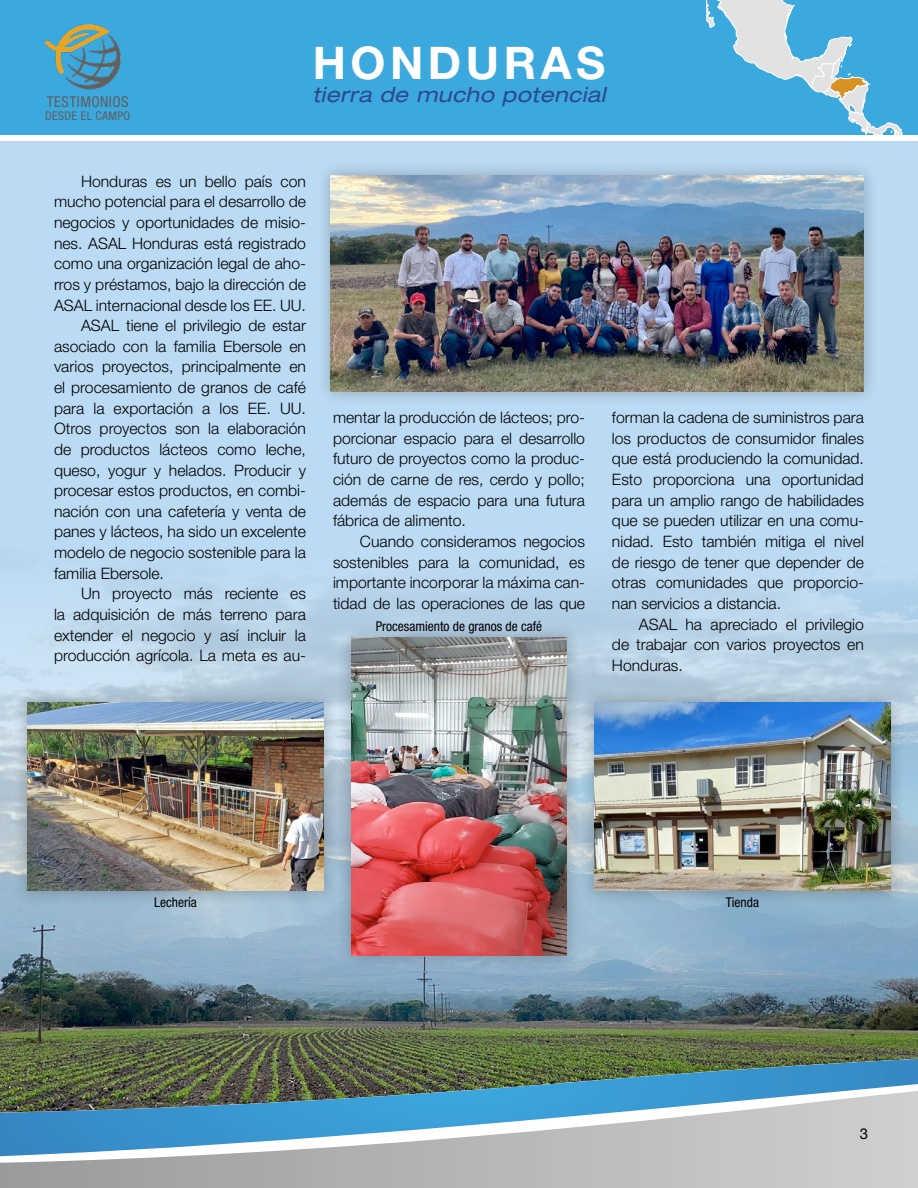
<style>
.page{position:relative;width:918px;height:1188px;background:#fff}
.page>*{position:absolute;margin:0;border:0;box-sizing:border-box;transform-origin:0 0}
.t1{font:700 45px "Helvetica Neue LT Std";letter-spacing:.1em;color:#fff}
.t2{font:italic expanded 21px "Helvetica Neue LT Std";letter-spacing:.02em;color:#2e488e}
.t3{font:300 15.75px/20.7px "Helvetica Neue LT Std";color:#000;text-align:justify}
.t4{font:condensed 15px "Helvetica Neue LT Std";letter-spacing:.03em;color:#5e5f60}
.t5{font:15px "Helvetica Neue LT Std";color:#000}
.t6{font:condensed 13.5px "Helvetica Neue LT Std";color:#000}
.t7{font:condensed 12px "Helvetica Neue LT Std";letter-spacing:.03em;color:#5e5f60}
</style>
<div class="page">
<div style="left:0;top:142px;width:918px;height:992px;background:#bbdaf3"></div>
<img style="left:0;top:589px;width:918px;height:413px">
<div style="left:12px;top:687px;width:328px;height:220px;background:#000;opacity:.25"></div>
<img style="left:27px;top:702px;width:297px;height:189px">
<div style="left:0;top:0;width:918px;height:135px;background:#3ca9de"></div>
<img style="left:0;top:1002px;width:918px;height:186px">
<svg style="left:0;top:1059px;width:918px;height:97px;background:#769ba5"></svg>
<img style="left:45px;top:24px;width:76px;height:66px">
<svg style="left:706px;top:0;width:197px;height:135px"></svg>
<div style="left:336px;top:623px;width:247px;height:347px;background:#000;opacity:.25"></div>
<img style="left:351px;top:638px;width:216px;height:317px">
<div style="left:315px;top:160px;width:564px;height:247px;background:#000;opacity:.25"></div>
<img style="left:331px;top:176px;width:533px;height:216px">
<div style="left:579px;top:687px;width:327px;height:220px;background:#000;opacity:.25"></div>
<img style="left:594px;top:702px;width:297px;height:189px">
<p class="t4" style="left:47px;top:93px;width:84px">TESTIMONIOS</p>
<p class="t7" style="left:45px;top:109px;width:86px">DESDE EL CAMPO</p>
<h1 class="t1" style="left:313px;top:36px;width:294px">HONDURAS</h1>
<h2 class="t2" style="left:312px;top:82px;width:295px">tierra de mucho potencial</h2>
<p class="t3" style="left:81px;top:170px;width:227px">Honduras es un bello país con</p>
<p class="t3" style="left:54px;top:191px;width:253px">mucho potencial para el desarrollo de</p>
<p class="t3" style="left:54px;top:212px;width:254px">negocios y oportunidades de misio-</p>
<p class="t3" style="left:54px;top:232px;width:254px">nes. ASAL Honduras está registrado</p>
<p class="t3" style="left:54px;top:253px;width:253px">como una organización legal de aho-</p>
<p class="t3" style="left:54px;top:274px;width:253px">rros y préstamos, bajo la dirección de</p>
<p class="t3" style="left:54px;top:294px;width:253px">ASAL internacional desde los EE. UU.</p>
<p class="t3" style="left:81px;top:315px;width:227px">ASAL tiene el privilegio de estar</p>
<p class="t3" style="left:54px;top:336px;width:253px">asociado con la familia Ebersole en</p>
<p class="t3" style="left:54px;top:356px;width:254px">varios proyectos, principalmente en</p>
<p class="t3" style="left:54px;top:377px;width:254px">el procesamiento de granos de café</p>
<p class="t3" style="left:54px;top:397px;width:254px">para la exportación a los EE. UU.</p>
<p class="t3" style="left:54px;top:418px;width:254px">Otros proyectos son la elaboración</p>
<p class="t3" style="left:54px;top:439px;width:253px">de productos lácteos como leche,</p>
<p class="t3" style="left:54px;top:459px;width:254px">queso, yogur y helados. Producir y</p>
<p class="t3" style="left:54px;top:480px;width:253px">procesar estos productos, en combi-</p>
<p class="t3" style="left:54px;top:501px;width:253px">nación con una cafetería y venta de</p>
<p class="t3" style="left:54px;top:521px;width:254px">panes y lácteos, ha sido un excelente</p>
<p class="t3" style="left:54px;top:542px;width:253px">modelo de negocio sostenible para la</p>
<p class="t3" style="left:54px;top:562px;width:111px">familia Ebersole.</p>
<p class="t3" style="left:81px;top:583px;width:227px">Un proyecto más reciente es</p>
<p class="t3" style="left:54px;top:604px;width:253px">la adquisición de más terreno para</p>
<p class="t3" style="left:54px;top:624px;width:254px">extender el negocio y así incluir la</p>
<p class="t3" style="left:54px;top:645px;width:254px">producción agrícola. La meta es au-</p>
<p class="t3" style="left:333px;top:407px;width:254px">mentar la producción de lácteos; pro&shy;porcionar espacio para el desarrollo futuro de proyectos como la produc&shy;ción de carne de res, cerdo y pollo; además de espacio para una futura fábrica de alimento.</p>
<p class="t3" style="left:333px;top:531px;width:254px;text-indent:27px">Cuando consideramos negocios sostenibles para la comunidad, es importante incorporar la máxima can&shy;tidad de las operaciones de las que</p>
<p class="t6" style="left:376px;top:618px;width:168px">Procesamiento de granos de café</p>
<p class="t3" style="left:612px;top:407px;width:254px">forman la cadena de suministros para los productos de consumidor finales que está produciendo la comunidad.<br>Esto proporciona una oportunidad para un amplio rango de habilidades que se pueden utilizar en una comu&shy;nidad. Esto también mitiga el nivel de riesgo de tener que depender de otras comunidades que proporcio&shy;nan servicios a distancia.</p>
<p class="t3" style="left:612px;top:613px;width:253px;text-indent:27px">ASAL ha apreciado el privilegio de trabajar con varios proyectos en Honduras.</p>
<p class="t6" style="left:154px;top:895px;width:44px">Lechería</p>
<p class="t6" style="left:726px;top:895px;width:35px">Tienda</p>
<p class="t5" style="left:860px;top:1125px;width:10px">3</p>
</div>
